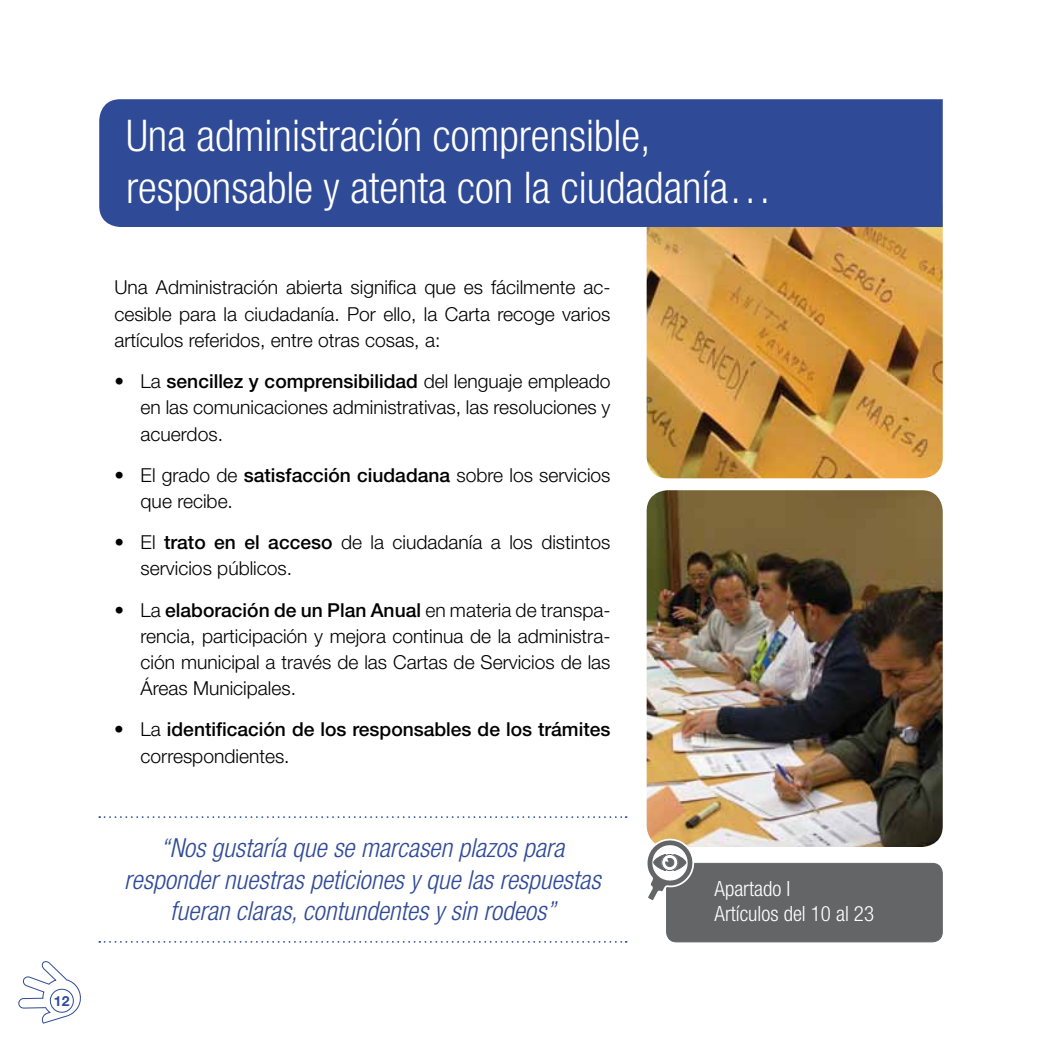
<style>
.page{position:relative;width:1042px;height:1042px;background:#fff}
.page>*{position:absolute;margin:0;border:0;box-sizing:border-box;transform-origin:0 0}
.t1{font:300 condensed 43.75px/52.5px "Helvetica Neue LT Std";color:#fff}
.t2{font:italic 300 condensed 26.25px/31.5px "Helvetica Neue LT Std";color:#2f4a97;text-align:center}
.t3{font:300 condensed 21px/25.2px "Helvetica Neue LT Std";color:#fff}
.t4{font:300 19.25px/26.2px "Helvetica Neue LT Std";color:#000;text-align:justify}
.t5{font:500 19.25px/26.2px "Helvetica Neue LT Std";color:#000}
.t6{font:700 14px "Helvetica Neue LT Std";color:#2f4a97}
.s1{font-weight:500}
.s2{font-weight:300}
</style>
<div class="page">
<img style="left:646px;top:227px;width:297px;height:251px">
<img style="left:646px;top:490px;width:297px;height:357px">
<div style="left:666px;top:863px;width:276px;height:79px;background:#646567;border-radius:10px"></div>
<div style="left:666px;top:863px;width:277px;height:79px;border:1px solid #646567;border-radius:10px"></div>
<div style="left:99px;top:99px;width:844px;height:128px;background:#2f4a97"></div>
<svg style="left:646px;top:836px;width:50px;height:66px"></svg>
<svg style="left:99px;top:816px;width:527px;height:2px"></svg>
<svg style="left:99px;top:941px;width:527px;height:2px"></svg>
<svg style="left:18px;top:961px;width:63px;height:62px"></svg>
<p class="t6" style="left:54px;top:992px;width:17px">12</p>
<h1 class="t1" style="left:126px;top:109px;width:648px">Una administración comprensible, responsable y atenta con la ciudadanía…</h1>
<p class="t4" style="left:114px;top:274px;width:498px">Una Administración abierta significa que es fácilmente ac&shy;cesible para la ciudadanía. Por ello, la Carta recoge varios artículos referidos, entre otras cosas, a:</p>
<p class="t4" style="left:141px;top:368px;width:471px;text-indent:-26px">• La <span class="s1">sencillez y comprensibilidad</span> del lenguaje empleado en las comunicaciones administrativas, las resoluciones y acuerdos.</p>
<p class="t4" style="left:141px;top:461px;width:471px;text-indent:-26px">• El grado de <span class="s1">satisfacción ciudadana</span> sobre los servicios que recibe.</p>
<p class="t4" style="left:141px;top:529px;width:471px;text-indent:-26px">• El <span class="s1">trato en el acceso</span> de la ciudadanía a los distintos servicios públicos.</p>
<p class="t4" style="left:141px;top:596px;width:471px;text-indent:-26px">• La <span class="s1">elaboración de un Plan Anual</span> en materia de transpa&shy;rencia, participación y mejora continua de la administra&shy;ción municipal a través de las Cartas de Servicios de las Áreas Municipales.</p>
<p class="t5" style="left:141px;top:716px;width:471px;text-indent:-26px"><span class="s2">• La</span> identificación de los responsables de los trámites <span class="s2">correspondientes.</span></p>
<h2 class="t2" style="left:124px;top:833px;width:478px">“Nos gustaría que se marcasen plazos para responder nuestras peticiones y que las respuestas fueran claras, contundentes y sin rodeos”</h2>
<p class="t3" style="left:714px;top:875px;width:161px">Apartado I<br>Artículos del 10 al 23</p>
</div>
